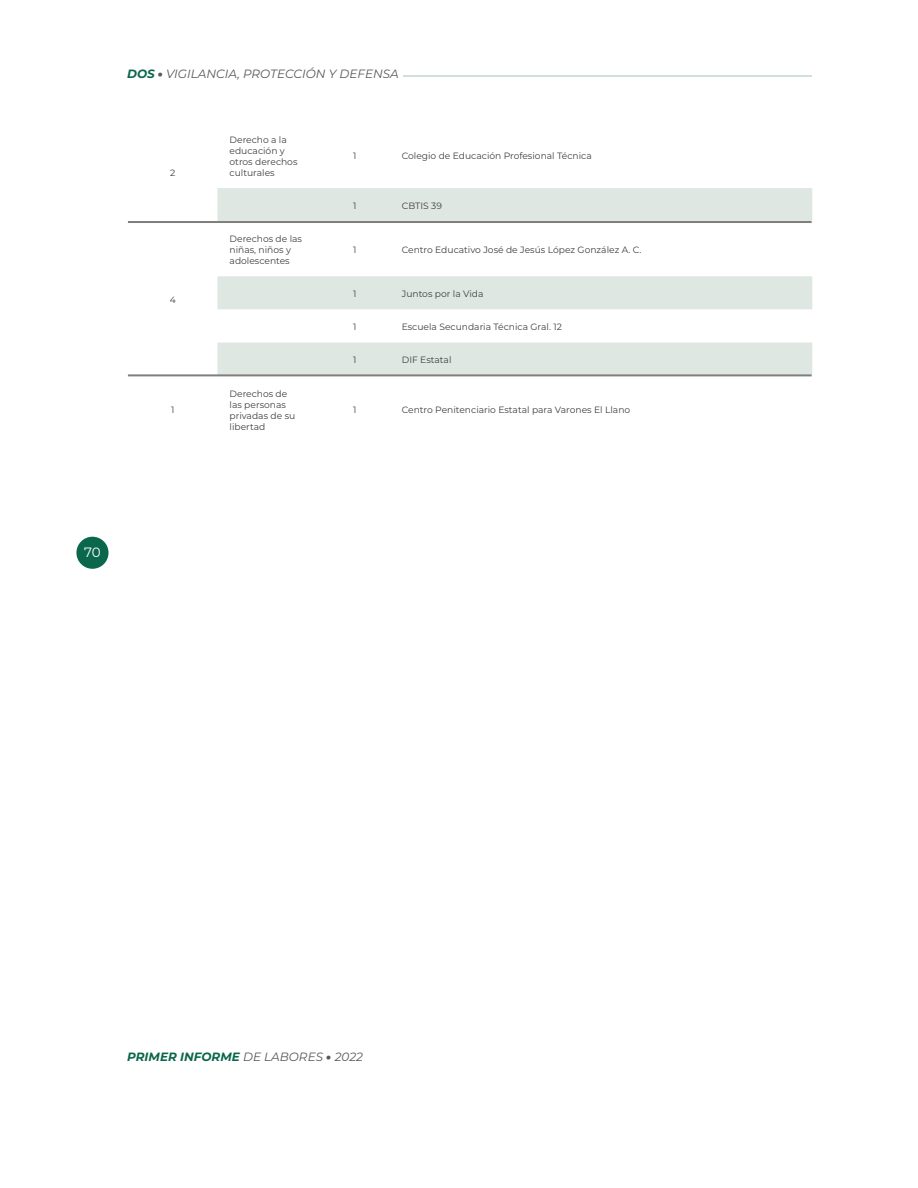
<style>
.page{position:relative;width:918px;height:1188px;background:#fff}
.page>*{position:absolute;margin:0;border:0;box-sizing:border-box;transform-origin:0 0}
.t1{font:13.5px "Montserrat";color:#fff}
.t2{font:italic 12px "Montserrat";color:#57585a}
.t3{font:italic 700 12px "Montserrat";color:#0b674c}
.Body{font:9.15px/10.9px "Montserrat";color:#3e3e3f}
.s1{font-weight:700;color:#0b674c}
.s2{font-weight:900}
.s3{font-weight:400;color:#57585a}
.s4{font-weight:900;color:#57585a}
</style>
<div class="page">
<hr style="left:403px;top:75px;width:409px;height:2px;background:#cfe1db">
<div style="left:76px;top:537px;width:33px;height:32px;background:#0b674c;border-radius:50%"></div>
<svg style="left:217px;top:188px;width:595px;height:186px;fill:#dfe7e3"></svg>
<div style="left:128px;top:221px;width:684px;height:2px;border:2px solid #7f7f7f"></div>
<div style="left:128px;top:374px;width:684px;height:2px;border:2px solid #7f7f7f"></div>
<h2 class="t2" style="left:127px;top:66px;width:273px"><span class="s1">DOS</span> <span class="s2">•</span> VIGILANCIA, PROTECCIÓN Y DEFENSA</h2>
<p class="Body" style="left:170px;top:167px;width:7px">2</p>
<p class="Body" style="left:170px;top:294px;width:8px">4</p>
<p class="Body" style="left:171px;top:404px;width:5px">1</p>
<p class="Body" style="left:230px;top:134px;width:69px">Derecho a la educación y otros derechos culturales</p>
<p class="Body" style="left:353px;top:150px;width:5px">1</p>
<p class="Body" style="left:402px;top:150px;width:191px">Colegio de Educación Profesional Técnica</p>
<p class="Body" style="left:353px;top:200px;width:5px">1</p>
<p class="Body" style="left:402px;top:200px;width:42px">CBTIS 39</p>
<p class="Body" style="left:230px;top:233px;width:74px">Derechos de las niñas, niños y adolescentes</p>
<p class="Body" style="left:353px;top:244px;width:5px">1</p>
<p class="Body" style="left:402px;top:244px;width:241px">Centro Educativo José de Jesús López González A. C.</p>
<p class="Body" style="left:353px;top:288px;width:5px">1</p>
<p class="Body" style="left:402px;top:288px;width:83px">Juntos por la Vida</p>
<p class="Body" style="left:353px;top:321px;width:5px">1</p>
<p class="Body" style="left:402px;top:321px;width:162px">Escuela Secundaria Técnica Gral. 12</p>
<p class="Body" style="left:353px;top:354px;width:5px">1</p>
<p class="Body" style="left:402px;top:354px;width:51px">DIF Estatal</p>
<p class="Body" style="left:230px;top:388px;width:67px">Derechos de las personas privadas de su libertad</p>
<p class="Body" style="left:353px;top:404px;width:5px">1</p>
<p class="Body" style="left:402px;top:404px;width:230px">Centro Penitenciario Estatal para Varones El Llano</p>
<h1 class="t1" style="left:84px;top:543px;width:18px">70</h1>
<h2 class="t3" style="left:127px;top:1049px;width:237px">PRIMER INFORME <span class="s3">DE LABORES</span> <span class="s4">•</span> <span class="s3">2022</span></h2>
</div>
